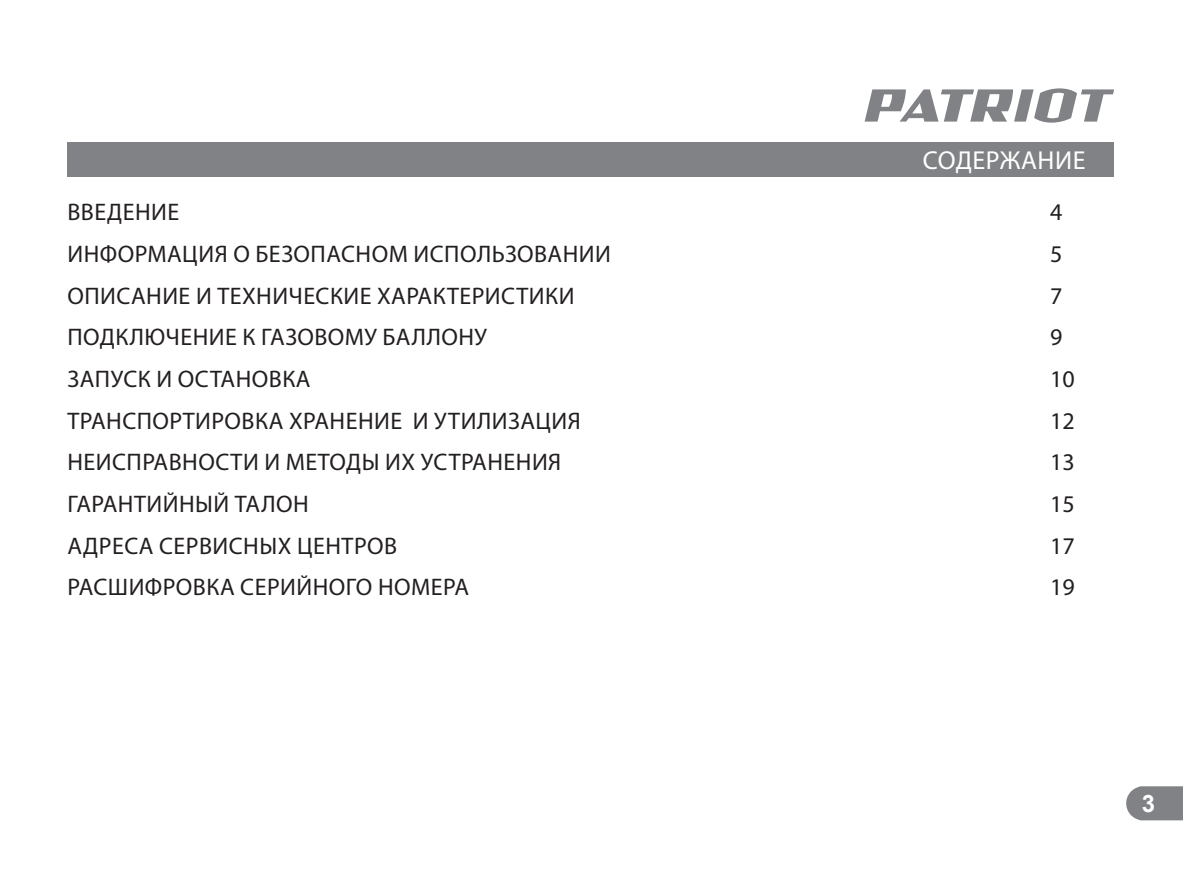
<style>
.page{position:relative;width:1183px;height:870px;background:#fff}
.page>*{position:absolute;margin:0;border:0;box-sizing:border-box;transform-origin:0 0}
.t1{font:26px "Myriad Pro";letter-spacing:.02em;color:#fff}
.t2{font:24px/41.6px "Myriad Pro";letter-spacing:.02em;color:#231f20}
.t3{font:24px/41.6px "Myriad Pro";color:#231f20}
.t4{font:700 24px "Arial";color:#fff}
</style>
<div class="page">
<div style="left:67px;top:142px;width:1047px;height:34px;background:#808285"></div>
<svg style="left:1126px;top:786px;width:57px;height:34px;background:#898b8e"></svg>
<svg style="left:864px;top:88px;width:250px;height:35px"></svg>
<p class="t1" style="left:922px;top:148px;width:164px">СОДЕРЖАНИЕ</p>
<p class="t2" style="left:67px;top:192px;width:545px">ВВЕДЕНИЕ<br>ИНФОРМАЦИЯ О БЕЗОПАСНОМ ИСПОЛЬЗОВАНИИ<br>ОПИСАНИЕ И ТЕХНИЧЕСКИЕ ХАРАКТЕРИСТИКИ<br>ПОДКЛЮЧЕНИЕ К ГАЗОВОМУ БАЛЛОНУ<br>ЗАПУСК И ОСТАНОВКА<br>ТРАНСПОРТИРОВКА ХРАНЕНИЕ И УТИЛИЗАЦИЯ<br>НЕИСПРАВНОСТИ И МЕТОДЫ ИХ УСТРАНЕНИЯ<br>ГАРАНТИЙНЫЙ ТАЛОН<br>АДРЕСА СЕРВИСНЫХ ЦЕНТРОВ<br>РАСШИФРОВКА СЕРИЙНОГО НОМЕРА</p>
<p class="t3" style="left:1050px;top:192px;width:26px">4<br>5<br>7<br>9<br>10<br>12<br>13<br>15<br>17<br>19</p>
<p class="t4" style="left:1142px;top:789px;width:15px">3</p>
</div>
